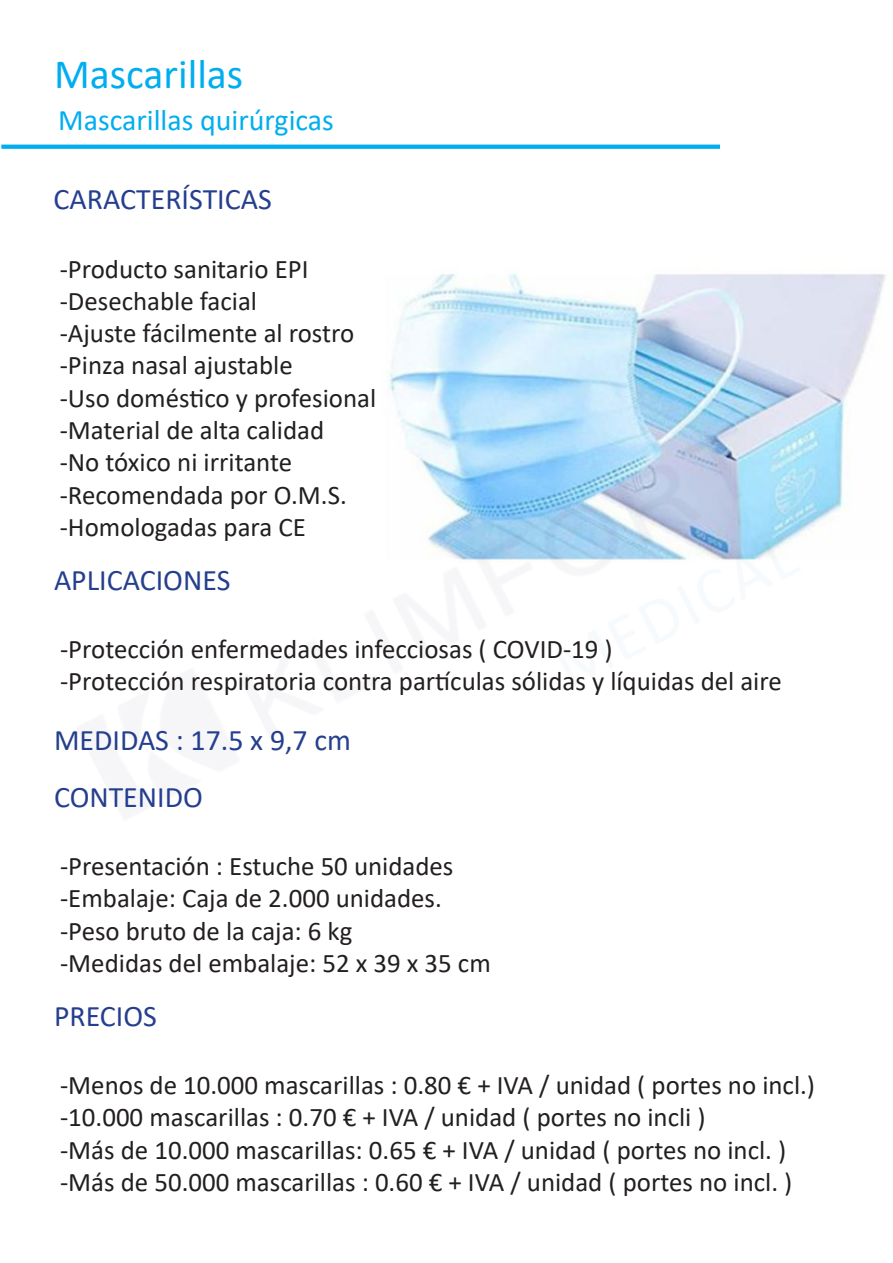
<style>
.page{position:relative;width:893px;height:1263px;background:#fff}
.page>*{position:absolute;margin:0;border:0;box-sizing:border-box;transform-origin:0 0}
.t1{font:41.85px "Calibri";color:#00aeef}
.t2{font:29.85px/57.4px "Calibri";color:#253f8e}
.t3{font:29.85px "Calibri";color:#00aeef}
.t4{font:26.85px/32.2px "Calibri";color:#231f20}
</style>
<div class="page">
<img style="left:400px;top:273px;width:486px;height:48px">
<img style="left:389px;top:321px;width:485px;height:242px">
<svg style="left:1px;top:145px;width:719px;height:4px;fill:#00aeef"></svg>
<h1 class="t1" style="left:54px;top:45px;width:191px">Mascarillas</h1>
<p class="t3" style="left:58px;top:99px;width:277px">Mascarillas quirúrgicas</p>
<p class="t2" style="left:54px;top:170px;width:220px">CARACTERÍSTICAS</p>
<p class="t4" style="left:60px;top:252px;width:318px">-Producto sanitario EPI -Desechable facial<br>-Ajuste fácilmente al rostro -Pinza nasal ajustable<br>-Uso doméstico y profesional -Material de alta calidad<br>-No tóxico ni irritante -Recomendada por O.M.S. -Homologadas para CE</p>
<p class="t2" style="left:54px;top:550px;width:178px">APLICACIONES</p>
<p class="t4" style="left:60px;top:632px;width:723px">-Protección enfermedades infecciosas ( COVID-19 )<br>-Protección respiratoria contra partículas sólidas y líquidas del aire</p>
<p class="t2" style="left:54px;top:710px;width:299px">MEDIDAS : 17.5 x 9,7 cm<br>CONTENIDO</p>
<p class="t4" style="left:60px;top:849px;width:432px">-Presentación : Estuche 50 unidades -Embalaje: Caja de 2.000 unidades. -Peso bruto de la caja: 6 kg<br>-Medidas del embalaje: 52 x 39 x 35 cm</p>
<p class="t2" style="left:54px;top:986px;width:104px">PRECIOS</p>
<p class="t4" style="left:60px;top:1068px;width:756px">-Menos de 10.000 mascarillas : 0.80 € + IVA / unidad ( portes no incl.) -10.000 mascarillas : 0.70 € + IVA / unidad ( portes no incli )<br>-Más de 10.000 mascarillas: 0.65 € + IVA / unidad ( portes no incl. ) -Más de 50.000 mascarillas : 0.60 € + IVA / unidad ( portes no incl. )</p>
</div>
